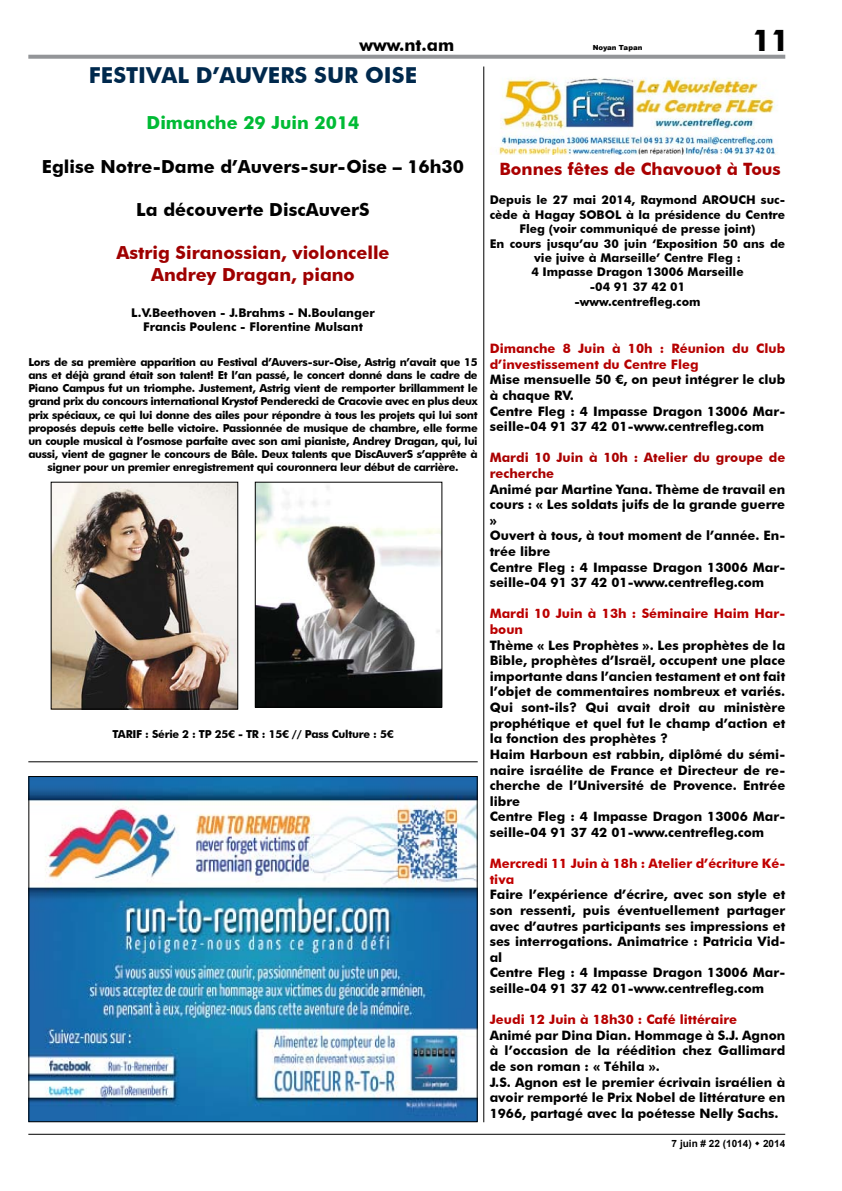
<style>
.page{position:relative;width:842px;height:1191px;background:#fff}
.page>*{position:absolute;margin:0;border:0;box-sizing:border-box;transform-origin:0 0}
.t1{font:700 30px "Futura BT";color:#000}
.t2{font:700 22px "Futura BT";color:#00294d}
.t3{font:700 18px "Futura BT";color:#000}
.t4{font:700 18px/21.6px "Futura BT";color:#9f0000;text-align:center}
.t5{font:700 18px "Futura BT";color:#00bb35}
.t6{font:700 17px "Futura BT";color:#a00}
.t7{font:700 17px "Futura BT";color:#000}
.t8{font:700 13px/15.6px "Futura BT";color:#000}
.t9{font:700 13px/15.6px "Futura BT";color:#b60000}
.t10{font:700 13px/15.6px "Futura BT";color:#c10000}
.t11{font:700 13px/15.6px "Futura BT";color:#a00}
.t12{font:700 13px/15.6px "Futura BT";color:#b00}
.t13{font:700 13px "Futura BT";color:#b70000}
.t14{font:700 12px/14.4px "Futura BT";color:#000;text-align:center}
.t15{font:700 11px/13.2px "Futura BT";letter-spacing:-.03em;color:#000;text-align:center}
.t16{font:700 10px "Arial";color:#000}
.t17{font:900 7px "Arial";color:#000}
</style>
<div class="page">
<svg style="left:28px;top:55px;width:757px;height:4px;background:#9a9c9f"></svg>
<hr style="left:28px;top:1133px;width:757px;height:1px;background:#000">
<img style="left:30px;top:778px;width:446px;height:342px">
<div style="left:28px;top:776px;width:450px;height:346px;border:1px solid #000"></div>
<hr style="left:483px;top:66px;width:1px;height:1056px;background:#000">
<img style="left:53px;top:484px;width:183px;height:223px">
<img style="left:257px;top:484px;width:183px;height:221px">
<div style="left:255px;top:482px;width:187px;height:225px;border:1px solid #000"></div>
<hr style="left:28px;top:761px;width:450px;height:1px;background:#000">
<img style="left:499px;top:78px;width:278px;height:77px">
<h3 class="t7" style="left:359px;top:35px;width:96px">www.nt.am</h3>
<p class="t17" style="left:593px;top:42px;width:51px">Noyan Tapan</p>
<h1 class="t1" style="left:752px;top:22px;width:39px">11</h1>
<h2 class="t2" style="left:89px;top:62px;width:330px">FESTIVAL D’AUVERS SUR OISE</h2>
<h3 class="t5" style="left:147px;top:112px;width:214px">Dimanche 29 Juin 2014</h3>
<h3 class="t3" style="left:42px;top:155px;width:424px">Eglise Notre-Dame d’Auvers-sur-Oise – 16h30</h3>
<h3 class="t3" style="left:136px;top:198px;width:235px">La découverte DiscAuverS</h3>
<h3 class="t4" style="left:116px;top:242px;width:275px">Astrig Siranossian, violoncelle<br>Andrey Dragan, piano</h3>
<p class="t14" style="left:131px;top:305px;width:245px">L.V.Beethoven - J.Brahms - N.Boulanger<br>Francis Poulenc - Florentine Mulsant</p>
<p class="t15" style="left:28px;top:355px;width:451px">Lors de sa première apparition au Festival d’Auvers-sur-Oise, Astrig n’avait que 15 ans et déjà grand était son talent! Et l’an passé, le concert donné dans le cadre de Piano Campus fut un triomphe. Justement, Astrig vient de remporter brillamment le grand prix du concours international Krystof Penderecki de Cracovie avec en plus deux prix spéciaux, ce qui lui donne des ailes pour répondre à tous les projets qui lui sont proposés depuis cette belle victoire. Passionnée de musique de chambre, elle forme un couple musical à l’osmose parfaite avec son ami pianiste, Andrey Dragan, qui, lui aussi, vient de gagner le concours de Bâle. Deux talents que DiscAuverS s’apprête à signer pour un premier enregistrement qui couronnera leur début de carrière.</p>
<p class="t15" style="left:113px;top:727px;width:282px">TARIF : Série 2 : TP 25€ - TR : 15€ // Pass Culture : 5€</p>
<h3 class="t6" style="left:499px;top:159px;width:283px">Bonnes fêtes de Chavouot à Tous</h3>
<p class="t14" style="left:490px;top:193px;width:297px">Depuis le 27 mai 2014, Raymond AROUCH suc&shy;cède à Hagay SOBOL à la présidence du Centre Fleg (voir communiqué de presse joint)<br>En cours jusqu’au 30 juin ‘Exposition 50 ans de vie juive à Marseille’ Centre Fleg :<br>4 Impasse Dragon 13006 Marseille<br>-04 91 37 42 01</p>
<p class="t14" style="left:574px;top:295px;width:128px">-www.centrefleg.com</p>
<p class="t9" style="left:490px;top:341px;width:297px">Dimanche 8 Juin à 10h : Réunion du Club d’investissement du Centre Fleg</p>
<p class="t8" style="left:490px;top:372px;width:297px">Mise mensuelle 50 €, on peut intégrer le club à chaque RV.<br>Centre Fleg : 4 Impasse Dragon 13006 Mar&shy;seille-04 91 37 42 01-www.centrefleg.com</p>
<p class="t11" style="left:490px;top:450px;width:297px">Mardi 10 Juin à 10h : Atelier du groupe de recherche</p>
<p class="t8" style="left:490px;top:481px;width:297px">Animé par Martine Yana. Thème de travail en cours : « Les soldats juifs de la grande guerre »<br>Ouvert à tous, à tout moment de l’année. En&shy;trée libre<br>Centre Fleg : 4 Impasse Dragon 13006 Mar&shy;seille-04 91 37 42 01-www.centrefleg.com</p>
<p class="t12" style="left:490px;top:606px;width:297px">Mardi 10 Juin à 13h : Séminaire Haim Har&shy;boun</p>
<p class="t8" style="left:490px;top:637px;width:297px">Thème « Les Prophètes ». Les prophètes de la Bible, prophètes d’Israël, occupent une place importante dans l’ancien testament et ont fait l’objet de commentaires nombreux et variés.<br>Qui sont-ils? Qui avait droit au ministère prophétique et quel fut le champ d’action et la fonction des prophètes ?<br>Haim Harboun est rabbin, diplômé du sémi&shy;naire israélite de France et Directeur de re&shy;cherche de l’Université de Provence. Entrée libre<br>Centre Fleg : 4 Impasse Dragon 13006 Mar&shy;seille-04 91 37 42 01-www.centrefleg.com</p>
<p class="t10" style="left:490px;top:855px;width:297px">Mercredi 11 Juin à 18h : Atelier d’écriture Ké&shy;tiva</p>
<p class="t8" style="left:490px;top:887px;width:297px">Faire l’expérience d’écrire, avec son style et son ressenti, puis éventuellement partager avec d’autres participants ses impressions et ses interrogations. Animatrice : Patricia Vid&shy;al<br>Centre Fleg : 4 Impasse Dragon 13006 Mar&shy;seille-04 91 37 42 01-www.centrefleg.com</p>
<p class="t13" style="left:490px;top:1011px;width:249px">Jeudi 12 Juin à 18h30 : Café littéraire</p>
<p class="t8" style="left:490px;top:1027px;width:297px">Animé par Dina Dian. Hommage à S.J. Agnon à l’occasion de la réédition chez Gallimard de son roman : « Téhila ».<br>J.S. Agnon est le premier écrivain israélien à avoir remporté le Prix Nobel de littérature en 1966, partagé avec la poétesse Nelly Sachs.</p>
<p class="t16" style="left:672px;top:1136px;width:115px">7 juin # 22 (1014) 2014</p>
</div>
